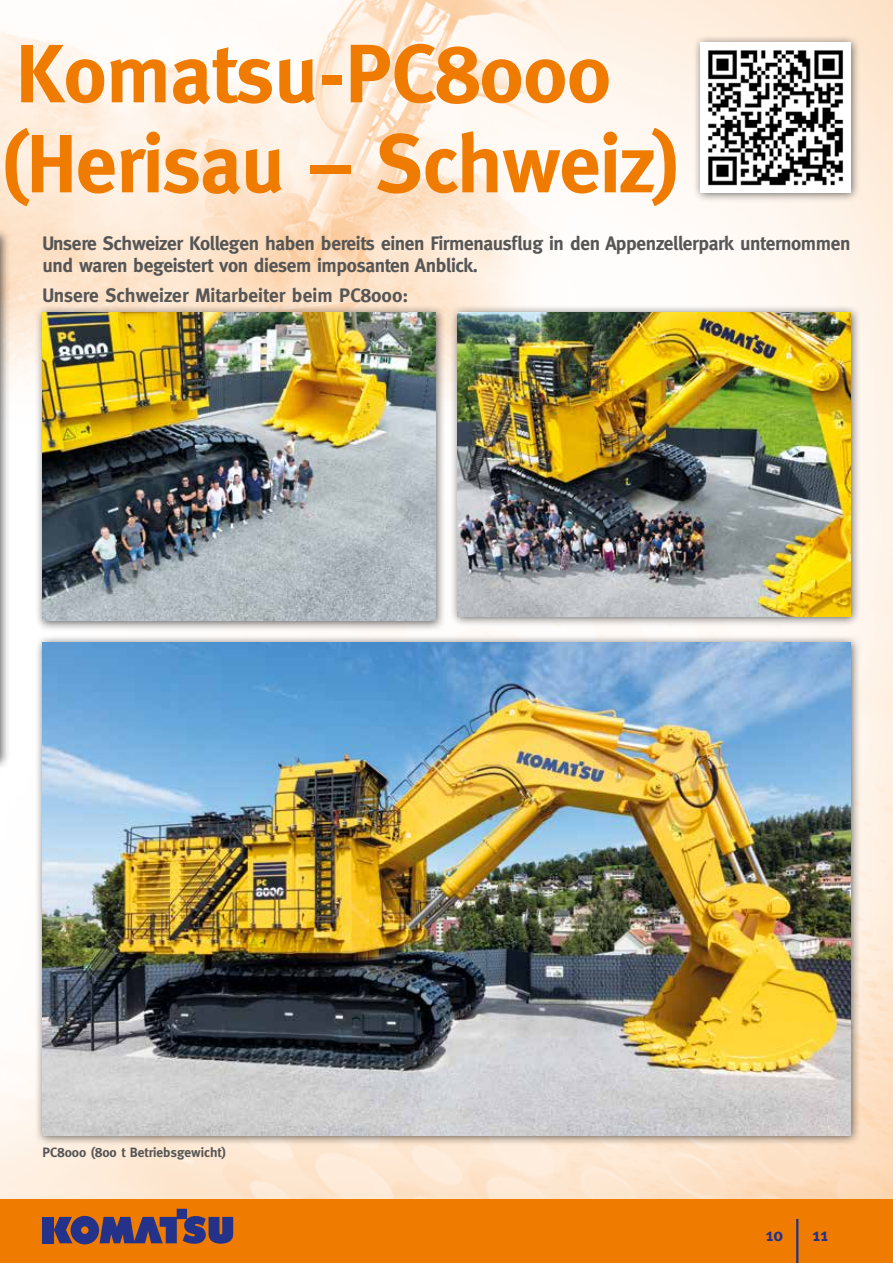
<style>
.page{position:relative;width:893px;height:1263px;background:#fff}
.page>*{position:absolute;margin:0;border:0;box-sizing:border-box;transform-origin:0 0}
.t1{font:700 82.5px/90px "Meta";letter-spacing:-.01em;color:#ef7c00}
.t2{font:700 19.5px/21.8px "Meta";letter-spacing:-.02em;color:#565656}
.t3{font:700 19.5px "Meta";color:#565656}
.t4{font:700 18px "Meta";color:#25328a}
.t5{font:700 13.5px "Meta";color:#565656}
</style>
<div class="page">
<img style="left:0;top:0;width:893px;height:1199px">
<div style="left:0;top:1199px;width:893px;height:64px;background:#ef7c00"></div>
<div style="left:43px;top:1217px;width:11px;height:26px;background:#25328a"></div>
<svg style="left:54px;top:1209px;width:179px;height:36px"></svg>
<hr style="left:796px;top:1219px;width:2px;height:44px;background:#25328a">
<div style="left:0;top:227px;width:11px;height:544px;background:#000;opacity:.6"></div>
<img style="left:0;top:235px;width:1px;height:525px">
<div style="left:450px;top:305px;width:411px;height:322px;background:#000;opacity:.6"></div>
<img style="left:457px;top:313px;width:393px;height:304px">
<div style="left:693px;top:35px;width:168px;height:168px;background:#000;opacity:.6"></div>
<img style="left:701px;top:43px;width:149px;height:149px">
<div style="left:35px;top:305px;width:412px;height:326px;background:#000;opacity:.6"></div>
<img style="left:43px;top:313px;width:393px;height:308px">
<div style="left:35px;top:635px;width:826px;height:511px;background:#000;opacity:.6"></div>
<img style="left:43px;top:642px;width:807px;height:493px">
<h1 class="t1" style="left:1px;top:28px;width:682px">Komatsu-PC8000 (Herisau – Schweiz)</h1>
<p class="t2" style="left:43px;top:232px;width:809px">Unsere Schweizer Kollegen haben bereits einen Firmenausflug in den Appenzellerpark unternommen und waren begeistert von diesem imposanten Anblick.</p>
<p class="t3" style="left:43px;top:284px;width:367px">Unsere Schweizer Mitarbeiter beim PC8000:</p>
<p class="t5" style="left:43px;top:1144px;width:185px">PC8000 (800 t Betriebsgewicht)</p>
<p class="t4" style="left:765px;top:1225px;width:19px">10</p>
<p class="t4" style="left:812px;top:1225px;width:18px">11</p>
</div>
